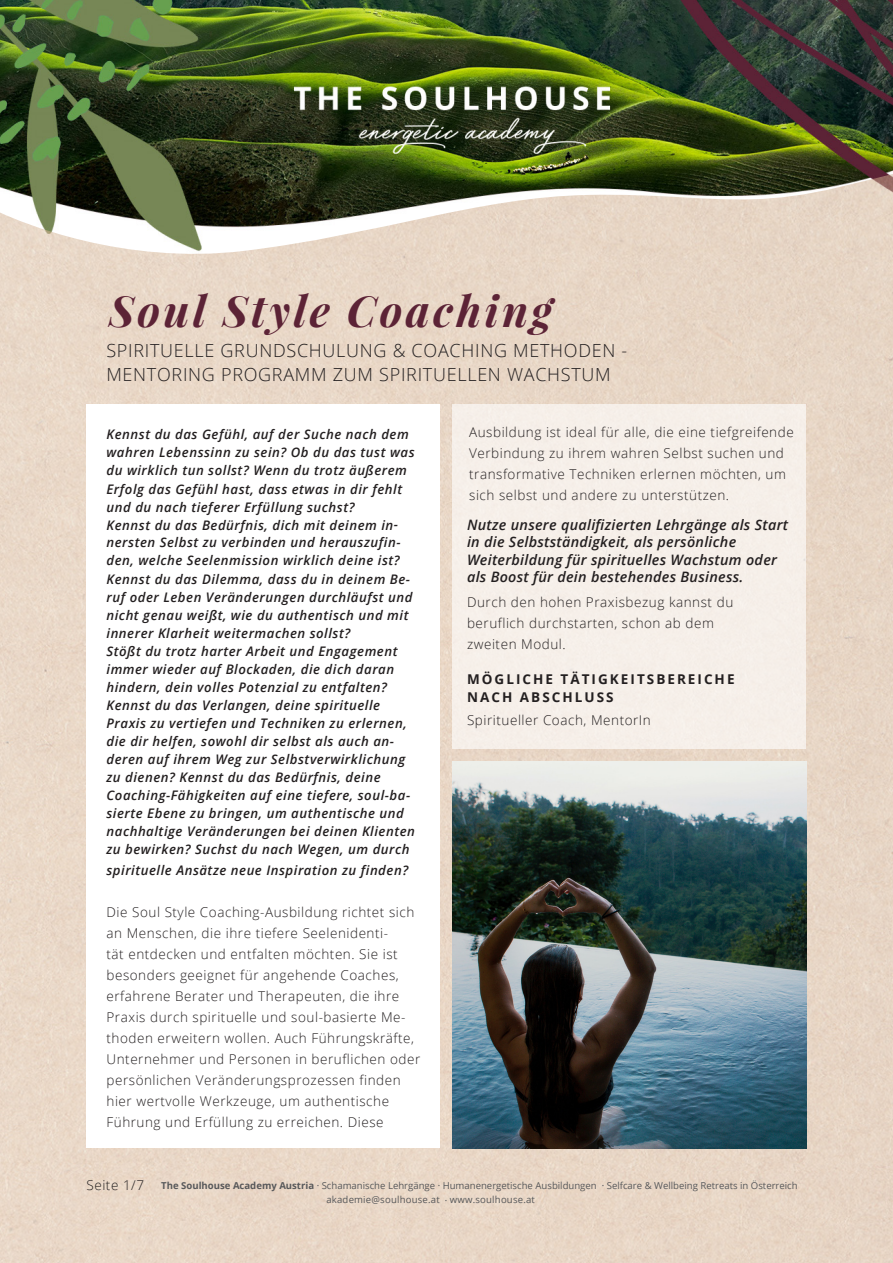
<style>
.page{position:relative;width:893px;height:1263px;background:#fff}
.page>*{position:absolute;margin:0;border:0;box-sizing:border-box;transform-origin:0 0}
.t1{font:italic 700 43.05px "Playfair Display";letter-spacing:.075em;color:#5c2336}
.t2{font:300 18px/24px "Open Sans";letter-spacing:.04em;color:#231f20}
.t3{font:italic 600 14.4px/17.2px "Open Sans";letter-spacing:.02em;color:#231f20}
.t4{font:300 13.5px/21px "Open Sans";letter-spacing:.04em;color:#231f20}
.t5{font:700 13.5px/18px "Open Sans";letter-spacing:.15em;color:#231f20}
.t6{font:italic 600 13.2px/18px "Open Sans";letter-spacing:.04em;color:#231f20}
.t7{font:9.6px/14.4px "Open Sans";color:#57585a}
.s1{font-weight:700}
</style>
<div class="page">
<img style="left:0;top:0;width:893px;height:174px">
<img style="left:0;top:174px;width:893px;height:1089px">
<div style="left:86px;top:405px;width:353px;height:743px;background:#fff"></div>
<div style="left:452px;top:405px;width:354px;height:344px;background:#f6efe9"></div>
<img style="left:453px;top:761px;width:353px;height:387px">
<h1 class="t1" style="left:109px;top:281px;width:444px">Soul Style Coaching</h1>
<h2 class="t2" style="left:106px;top:338px;width:522px">SPIRITUELLE GRUNDSCHULUNG &amp; COACHING METHODEN -<br>MENTORING PROGRAMM ZUM SPIRITUELLEN WACHSTUM</h2>
<p class="t6" style="left:107px;top:425px;width:310px">Kennst du das Gefühl, auf der Suche nach dem wahren Lebenssinn zu sein? Ob du das tust was du wirklich tun sollst? Wenn du trotz äußerem Erfolg das Gefühl hast, dass etwas in dir fehlt und du nach tieferer Erfüllung suchst?<br>Kennst du das Bedürfnis, dich mit deinem in&shy;nersten Selbst zu verbinden und herauszufin&shy;den, welche Seelenmission wirklich deine ist?<br>Kennst du das Dilemma, dass du in deinem Be&shy;ruf oder Leben Veränderungen durchläufst und nicht genau weißt, wie du authentisch und mit innerer Klarheit weitermachen sollst?<br>Stößt du trotz harter Arbeit und Engagement immer wieder auf Blockaden, die dich daran hindern, dein volles Potenzial zu entfalten?<br>Kennst du das Verlangen, deine spirituelle Praxis zu vertiefen und Techniken zu erlernen, die dir helfen, sowohl dir selbst als auch an&shy;deren auf ihrem Weg zur Selbstverwirklichung zu dienen? Kennst du das Bedürfnis, deine Coaching-Fähigkeiten auf eine tiefere, soul-ba&shy;sierte Ebene zu bringen, um authentische und nachhaltige Veränderungen bei deinen Klienten zu bewirken? Suchst du nach Wegen, um durch</p>
<p class="t6" style="left:107px;top:860px;width:303px">spirituelle Ansätze neue Inspiration zu finden?</p>
<p class="t4" style="left:107px;top:901px;width:315px">Die Soul Style Coaching-Ausbildung richtet sich an Menschen, die ihre tiefere Seelenidenti-<br>tät entdecken und entfalten möchten. Sie ist besonders geeignet für angehende Coaches, erfahrene Berater und Therapeuten, die ihre Praxis durch spirituelle und soul-basierte Me&shy;thoden erweitern wollen. Auch Führungskräfte, Unternehmer und Personen in beruflichen oder persönlichen Veränderungsprozessen finden hier wertvolle Werkzeuge, um authentische Führung und Erfüllung zu erreichen. Diese</p>
<p class="t4" style="left:469px;top:421px;width:326px">Ausbildung ist ideal für alle, die eine tiefgreifende Verbindung zu ihrem wahren Selbst suchen und transformative Techniken erlernen möchten, um sich selbst und andere zu unterstützen.</p>
<p class="t3" style="left:467px;top:516px;width:323px">Nutze unsere qualifizierten Lehrgänge als Start in die Selbstständigkeit, als persönliche Weiterbildung für spirituelles Wachstum oder als Boost für dein bestehendes Business.</p>
<p class="t4" style="left:467px;top:591px;width:268px">Durch den hohen Praxisbezug kannst du beruflich durchstarten, schon ab dem zweiten Modul.</p>
<p class="t5" style="left:467px;top:669px;width:269px">MÖGLICHE TÄTIGKEITSBEREICHE<br>NACH ABSCHLUSS</p>
<p class="t4" style="left:467px;top:709px;width:185px">Spiritueller Coach, MentorIn</p>
<p class="t4" style="left:87px;top:1174px;width:59px">Seite 1/7</p>
<p class="t7" style="left:326px;top:1178px;width:473px;text-indent:-165px"><span class="s1">The Soulhouse Academy Austria</span> . Schamanische Lehrgänge . Humanenergetische Ausbildungen . Selfcare &amp; Wellbeing Retreats in Österreich akademie@soulhouse.at . www.soulhouse.at</p>
</div>
